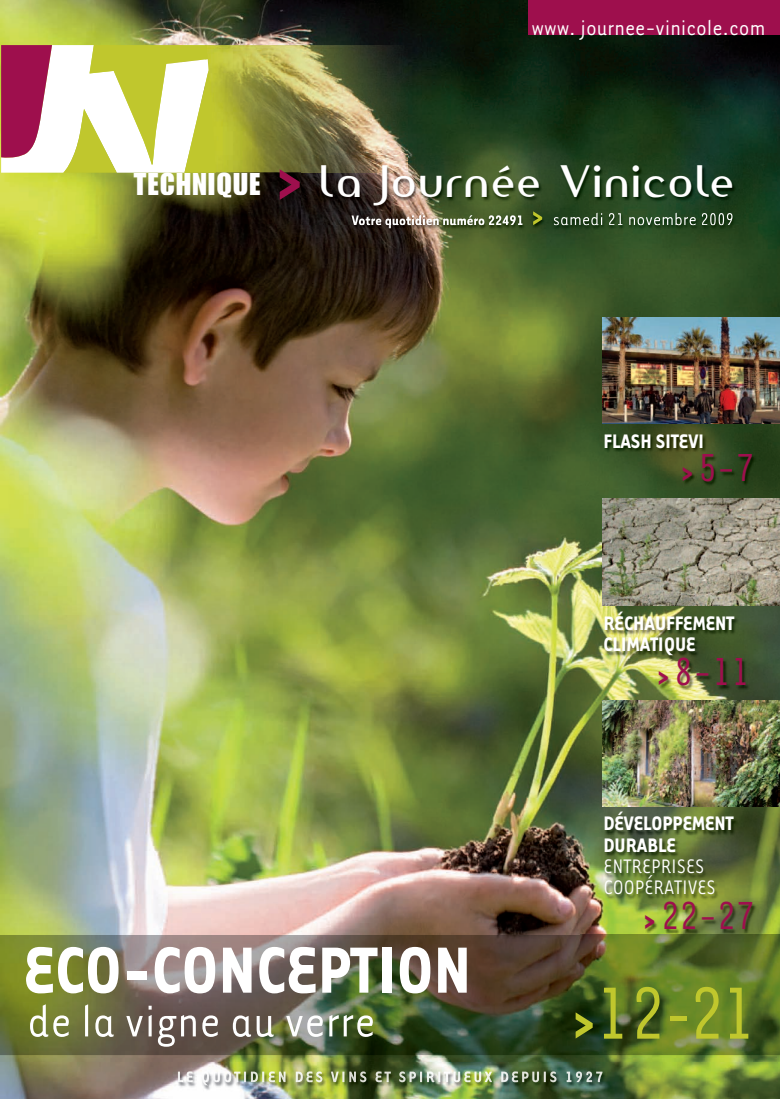
<style>
.page{position:relative;width:780px;height:1099px;background:#fff}
.page>*{position:absolute;margin:0;border:0;box-sizing:border-box;transform-origin:0 0}
.t1{font:84.88px "Tarzana Narrow";color:#c0c72d}
.t2{font:700 75px "Tarzana Narrow";color:#fff}
.t3{font:51.12px "Tarzana Narrow";color:#fff}
.t4{font:45px "Tarzana Narrow";color:#9e0f4d}
.t5{font:42.25px "Amerika Sans";letter-spacing:.05em;color:#fff}
.t6{font:30.88px "Impact";letter-spacing:.05em;color:#fff}
.t7{font:24.38px "Tarzana Narrow";color:#fff}
.t8{font:700 22.5px/21.2px "Tarzana Narrow";color:#fff}
.t9{font:22.5px/21.2px "Tarzana Narrow";color:#fff}
.s1{font-family:"Tarzana Narrow";font-weight:700;font-size:66.38px;color:#9e0f4d}
.s2{font-weight:700;font-size:30px}
.s3{font-weight:700;font-size:56.62px}
</style>
<div class="page">
<img style="left:0;top:0;width:780px;height:1062px">
<div style="left:528px;top:0;width:252px;height:35px;background:#9e0f4d"></div>
<img style="left:216px;top:45px;width:191px;height:127px">
<img style="left:0;top:935px;width:780px;height:120px">
<img style="left:602px;top:317px;width:178px;height:106px">
<img style="left:580px;top:423px;width:200px;height:630px">
<img style="left:0;top:1062px;width:780px;height:36px">
<img style="left:178px;top:1071px;width:204px;height:14px">
<img style="left:76px;top:195px;width:670px;height:53px">
<svg style="left:222px;top:195px;width:10px;height:2px"></svg>
<svg style="left:280px;top:195px;width:7px;height:5px"></svg>
<svg style="left:1px;top:45px;width:215px;height:128px"></svg>
<img style="left:301px;top:155px;width:464px;height:69px">
<img style="left:301px;top:155px;width:106px;height:17px">
<img style="left:301px;top:195px;width:445px;height:29px">
<img style="left:351px;top:215px;width:109px;height:9px">
<img style="left:488px;top:215px;width:34px;height:9px">
<svg style="left:533px;top:211px;width:9px;height:13px"></svg>
<img style="left:554px;top:213px;width:68px;height:11px">
<img style="left:629px;top:213px;width:103px;height:11px">
<p class="t7" style="left:531px;top:12px;width:235px">www. journee-vinicole.com</p>
<h3 class="t6" style="left:134px;top:173px;width:169px">TECHNIQUE <span class="s1">&gt;</span></h3>
<h3 class="t5" style="left:319px;top:155px;width:416px">la Journée Vinicole</h3>
<p class="t8" style="left:603px;top:429px;width:102px">FLASH SITEVI</p>
<h3 class="t4" style="left:681px;top:439px;width:75px"><span class="s2">&gt;</span> 5-7</h3>
<p class="t8" style="left:603px;top:611px;width:132px">RÉCHAUFFEMENT<br>CLIMATIQUE</p>
<h3 class="t4" style="left:657px;top:643px;width:94px"><span class="s2">&gt;</span> 8-11</h3>
<p class="t8" style="left:603px;top:811px;width:132px">DÉVELOPPEMENT<br>DURABLE</p>
<p class="t9" style="left:603px;top:854px;width:114px">ENTREPRISES<br>COOPÉRATIVES</p>
<h3 class="t4" style="left:644px;top:887px;width:113px"><span class="s2">&gt;</span> 22-27</h3>
<h2 class="t2" style="left:23px;top:922px;width:449px">ECO-CONCEPTION</h2>
<h3 class="t3" style="left:27px;top:988px;width:350px">de la vigne au verre</h3>
<h1 class="t1" style="left:573px;top:959px;width:185px"><span class="s3">&gt;</span>12-21</h1>
</div>
